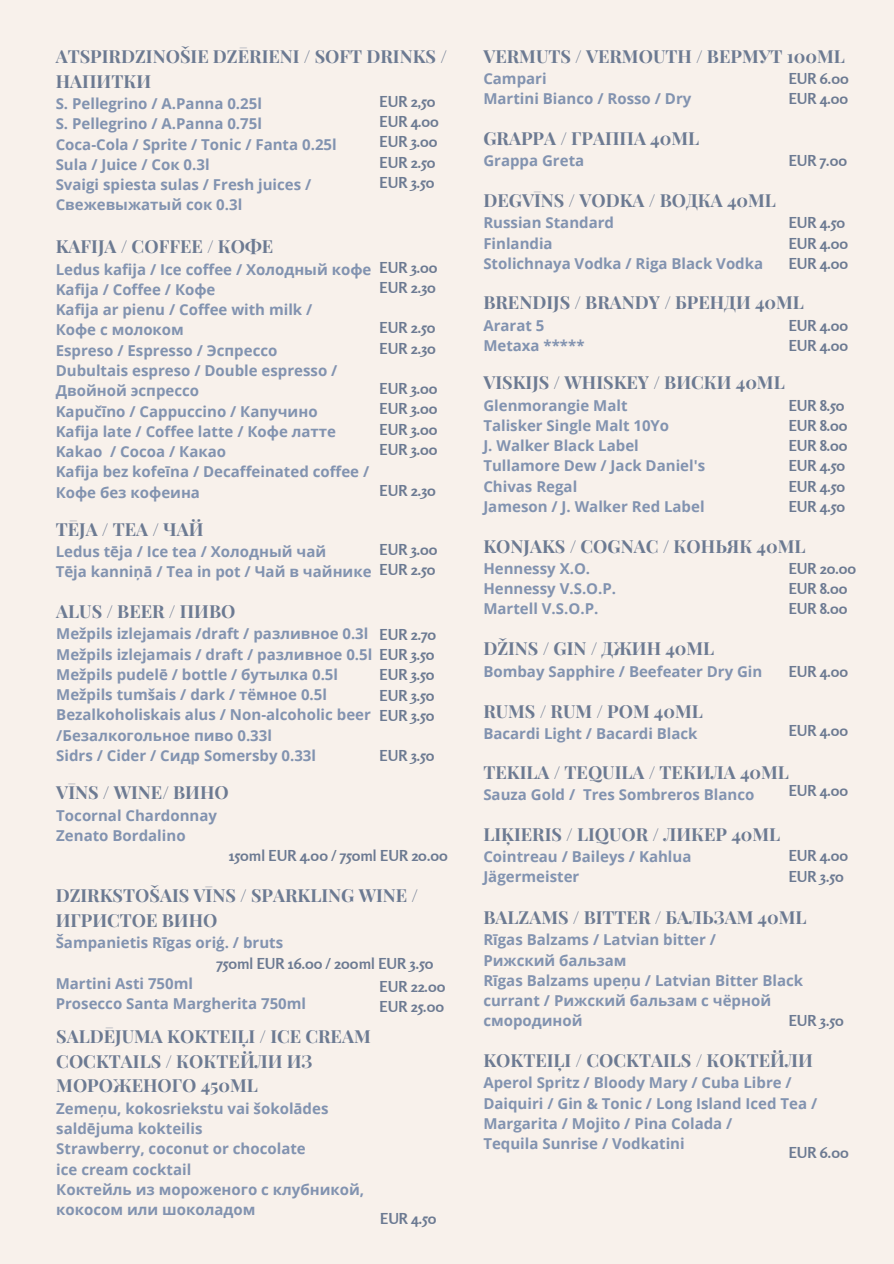
<style>
.page{position:relative;width:894px;height:1264px;background:#fff}
.page>*{position:absolute;margin:0;border:0;box-sizing:border-box;transform-origin:0 0}
.t1{font:700 18px/24.8px "Playfair Display";color:#6c7a92}
.t2{font:700 15px/20.2px "Open Sans";color:#8293b0}
.t3{font:700 15px "Rosario";color:#6c7a92}
</style>
<div class="page">
<div style="left:0;top:0;width:893px;height:1263px;background:#f8f1eb"></div>
<p class="t1" style="left:56px;top:43px;width:393px">ATSPIRDZINOŠIE DZĒRIENI / SOFT DRINKS /<br>НАПИТКИ</p>
<p class="t2" style="left:56px;top:93px;width:208px">S. Pellegrino / A.Panna 0.25l</p>
<p class="t2" style="left:56px;top:113px;width:208px">S. Pellegrino / A.Panna 0.75l</p>
<p class="t2" style="left:56px;top:134px;width:282px">Coca-Cola / Sprite / Tonic / Fanta 0.25l</p>
<p class="t2" style="left:56px;top:154px;width:155px">Sula / Juice / Сок 0.3l</p>
<p class="t2" style="left:56px;top:174px;width:257px">Svaigi spiesta sulas / Fresh juices /</p>
<p class="t2" style="left:56px;top:194px;width:188px">Свежевыжатый сок 0.3l</p>
<p class="t1" style="left:56px;top:233px;width:219px">KAFIJA / COFFEE / КОФЕ</p>
<p class="t2" style="left:56px;top:259px;width:317px">Ledus kafija / Ice coffee / Холодный кофе</p>
<p class="t2" style="left:56px;top:279px;width:161px">Kafija / Coffee / Кофе</p>
<p class="t2" style="left:56px;top:299px;width:258px">Kafija ar pienu / Coffee with milk /</p>
<p class="t2" style="left:56px;top:319px;width:130px">Кофе с молоком</p>
<p class="t2" style="left:56px;top:340px;width:223px">Espreso / Espresso / Эспрессо</p>
<p class="t2" style="left:56px;top:360px;width:283px">Dubultais espreso / Double espresso /</p>
<p class="t2" style="left:56px;top:380px;width:145px">Двойной эспрессо</p>
<p class="t2" style="left:56px;top:400px;width:263px">Kapučīno / Cappuccino / Капучино</p>
<p class="t2" style="left:56px;top:421px;width:282px">Kafija late / Coffee latte / Кофе латте</p>
<p class="t2" style="left:56px;top:441px;width:172px">Kakao / Cocoa / Какао</p>
<p class="t2" style="left:56px;top:461px;width:315px">Kafija bez kofeīna / Decaffeinated coffee /</p>
<p class="t2" style="left:56px;top:481px;width:146px">Кофе без кофеина</p>
<p class="t1" style="left:56px;top:515px;width:149px">TĒJA / TEA / ЧАЙ</p>
<p class="t2" style="left:56px;top:541px;width:272px">Ledus tēja / Ice tea / Холодный чай</p>
<p class="t2" style="left:56px;top:561px;width:317px">Tēja kanniņā / Tea in pot / Чай в чайнике</p>
<p class="t1" style="left:56px;top:598px;width:180px">ALUS / BEER / ПИВО</p>
<p class="t2" style="left:56px;top:623px;width:313px">Mežpils izlejamais /draft / разливное 0.3l</p>
<p class="t2" style="left:56px;top:643px;width:317px">Mežpils izlejamais / draft / разливное 0.5l</p>
<p class="t2" style="left:56px;top:664px;width:283px">Mežpils pudelē / bottle / бутылка 0.5l</p>
<p class="t2" style="left:56px;top:684px;width:272px">Mežpils tumšais / dark / тёмное 0.5l</p>
<p class="t2" style="left:56px;top:704px;width:316px">Bezalkoholiskais alus / Non-alcoholic beer</p>
<p class="t2" style="left:56px;top:724px;width:217px">/Безалкогольное пиво 0.33l</p>
<p class="t2" style="left:56px;top:745px;width:261px">Sidrs / Сider / Сидр Somersby 0.33l</p>
<p class="t1" style="left:56px;top:779px;width:174px">VĪNS / WINE/ BИНО</p>
<p class="t2" style="left:56px;top:805px;width:162px">Tocornal Chardonnay</p>
<p class="t2" style="left:56px;top:825px;width:131px">Zenato Bordalino</p>
<p class="t3" style="left:229px;top:846px;width:220px">150ml EUR 4.00 / 750ml EUR 20.00</p>
<p class="t1" style="left:56px;top:882px;width:364px">DZIRKSTOŠAIS VĪNS / SPARKLING WINE /</p>
<p class="t1" style="left:56px;top:907px;width:163px">ИГРИСТОЕ ВИНО</p>
<p class="t2" style="left:56px;top:932px;width:229px">Šampanietis Rīgas oriģ. / bruts</p>
<p class="t3" style="left:216px;top:953px;width:218px">750ml EUR 16.00 / 200ml EUR 3.50</p>
<p class="t2" style="left:56px;top:972px;width:139px">Martini Asti 750ml</p>
<p class="t2" style="left:56px;top:993px;width:252px">Prosecco Santa Margherita 750ml</p>
<p class="t3" style="left:379px;top:92px;width:57px">EUR 2,50</p>
<p class="t3" style="left:379px;top:112px;width:61px">EUR 4.00</p>
<p class="t3" style="left:379px;top:133px;width:60px">EUR 3.00</p>
<p class="t3" style="left:379px;top:153px;width:57px">EUR 2.50</p>
<p class="t3" style="left:379px;top:173px;width:57px">EUR 3.50</p>
<p class="t3" style="left:379px;top:258px;width:60px">EUR 3.00</p>
<p class="t3" style="left:379px;top:278px;width:58px">EUR 2.30</p>
<p class="t3" style="left:379px;top:319px;width:57px">EUR 2.50</p>
<p class="t3" style="left:379px;top:339px;width:58px">EUR 2.30</p>
<p class="t3" style="left:379px;top:379px;width:60px">EUR 3.00</p>
<p class="t3" style="left:379px;top:400px;width:60px">EUR 3.00</p>
<p class="t3" style="left:379px;top:420px;width:60px">EUR 3.00</p>
<p class="t3" style="left:379px;top:440px;width:60px">EUR 3.00</p>
<p class="t3" style="left:379px;top:481px;width:58px">EUR 2.30</p>
<p class="t3" style="left:379px;top:540px;width:60px">EUR 3.00</p>
<p class="t3" style="left:379px;top:560px;width:57px">EUR 2.50</p>
<p class="t3" style="left:379px;top:625px;width:58px">EUR 2.70</p>
<p class="t3" style="left:379px;top:645px;width:57px">EUR 3.50</p>
<p class="t3" style="left:379px;top:665px;width:57px">EUR 3.50</p>
<p class="t3" style="left:379px;top:686px;width:57px">EUR 3.50</p>
<p class="t3" style="left:379px;top:706px;width:57px">EUR 3.50</p>
<p class="t3" style="left:379px;top:746px;width:57px">EUR 3.50</p>
<p class="t3" style="left:379px;top:976px;width:67px">EUR 22.00</p>
<p class="t3" style="left:379px;top:997px;width:66px">EUR 25.00</p>
<p class="t1" style="left:56px;top:1023px;width:316px">SALDĒJUMA KOKTEIĻI / ICE CREAM<br>COCKTAILS / КОКТЕЙЛИ ИЗ<br>МОРОЖЕНОГО 450ML</p>
<p class="t2" style="left:56px;top:1097px;width:273px">Zemeņu, kokosriekstu vai šokolādes</p>
<p class="t2" style="left:56px;top:1118px;width:148px">saldējuma kokteilis</p>
<p class="t2" style="left:56px;top:1138px;width:251px">Strawberry, coconut or chocolate</p>
<p class="t2" style="left:56px;top:1158px;width:136px">ice cream cocktail</p>
<p class="t2" style="left:56px;top:1178px;width:309px">Коктейль из мороженого с клубникой,</p>
<p class="t2" style="left:56px;top:1199px;width:201px">кокосом или шоколадом</p>
<p class="t3" style="left:380px;top:1209px;width:58px">EUR 4.50</p>
<p class="t1" style="left:483px;top:43px;width:363px">VERMUTS / VERMOUTH / ВЕРМУТ 100ML</p>
<p class="t2" style="left:483px;top:68px;width:65px">Campari</p>
<p class="t2" style="left:483px;top:88px;width:209px">Martini Bianco / Rosso / Dry</p>
<p class="t1" style="left:483px;top:125px;width:217px">GRAPPA / ГРАППА 40ML</p>
<p class="t2" style="left:483px;top:150px;width:102px">Grappa Greta</p>
<p class="t1" style="left:483px;top:187px;width:294px">DEGVĪNS / VODKA / ВОДКА 40ML</p>
<p class="t2" style="left:483px;top:212px;width:132px">Russian Standard</p>
<p class="t2" style="left:483px;top:232px;width:71px">Finlandia</p>
<p class="t2" style="left:483px;top:253px;width:281px">Stolichnaya Vodka / Riga Black Vodka</p>
<p class="t1" style="left:483px;top:289px;width:322px">BRENDIJS / BRANDY / БРЕНДИ 40ML</p>
<p class="t2" style="left:483px;top:315px;width:63px">Ararat 5</p>
<p class="t2" style="left:483px;top:335px;width:103px">Metaxa *****</p>
<p class="t1" style="left:483px;top:369px;width:303px">VISKIJS / WHISKEY / ВИСКИ 40ML</p>
<p class="t2" style="left:483px;top:394px;width:146px">Glenmorangie Malt</p>
<p class="t2" style="left:483px;top:415px;width:187px">Talisker Single Malt 10Yo</p>
<p class="t2" style="left:483px;top:435px;width:157px">J. Walker Black Label</p>
<p class="t2" style="left:483px;top:455px;width:223px">Tullamore Dew / Jack Daniel's</p>
<p class="t2" style="left:483px;top:475px;width:95px">Chivas Regal</p>
<p class="t2" style="left:483px;top:496px;width:223px">Jameson / J. Walker Red Label</p>
<p class="t1" style="left:483px;top:532px;width:323px">KONJAKS / COGNAC / КОНЬЯК 40ML</p>
<p class="t2" style="left:483px;top:558px;width:108px">Hennessy X.O.</p>
<p class="t2" style="left:483px;top:578px;width:134px">Hennessy V.S.O.P.</p>
<p class="t2" style="left:483px;top:598px;width:116px">Martell V.S.O.P.</p>
<p class="t1" style="left:483px;top:635px;width:232px">DŽINS / GIN / ДЖИН 40ML</p>
<p class="t2" style="left:483px;top:660px;width:280px">Bombay Sapphire / Beefeater Dry Gin</p>
<p class="t1" style="left:483px;top:697px;width:221px">RUMS / RUM / РОМ 40ML</p>
<p class="t2" style="left:483px;top:723px;width:216px">Bacardi Light / Bacardi Black</p>
<p class="t1" style="left:483px;top:758px;width:307px">TEKILA / TEQUILA / ТЕКИЛА 40ML</p>
<p class="t2" style="left:483px;top:784px;width:272px">Sauza Gold / Tres Sombreros Blanco</p>
<p class="t1" style="left:483px;top:820px;width:298px">LIĶIERIS / LIQUOR / ЛИКЕР 40ML</p>
<p class="t2" style="left:483px;top:846px;width:209px">Cointreau / Baileys / Kahlua</p>
<p class="t2" style="left:483px;top:866px;width:98px">Jägermeister</p>
<p class="t3" style="left:788px;top:70px;width:61px">EUR 6.00</p>
<p class="t3" style="left:788px;top:90px;width:61px">EUR 4.00</p>
<p class="t3" style="left:788px;top:152px;width:60px">EUR 7.00</p>
<p class="t3" style="left:788px;top:214px;width:58px">EUR 4.50</p>
<p class="t3" style="left:788px;top:234px;width:61px">EUR 4.00</p>
<p class="t3" style="left:788px;top:254px;width:61px">EUR 4.00</p>
<p class="t3" style="left:788px;top:316px;width:61px">EUR 4.00</p>
<p class="t3" style="left:788px;top:336px;width:61px">EUR 4.00</p>
<p class="t3" style="left:788px;top:396px;width:57px">EUR 8.50</p>
<p class="t3" style="left:788px;top:416px;width:60px">EUR 8.00</p>
<p class="t3" style="left:788px;top:436px;width:60px">EUR 8.00</p>
<p class="t3" style="left:788px;top:456px;width:58px">EUR 4.50</p>
<p class="t3" style="left:788px;top:477px;width:58px">EUR 4.50</p>
<p class="t3" style="left:788px;top:497px;width:58px">EUR 4.50</p>
<p class="t3" style="left:788px;top:559px;width:69px">EUR 20.00</p>
<p class="t3" style="left:788px;top:579px;width:60px">EUR 8.00</p>
<p class="t3" style="left:788px;top:599px;width:60px">EUR 8.00</p>
<p class="t3" style="left:788px;top:662px;width:61px">EUR 4.00</p>
<p class="t3" style="left:788px;top:720px;width:61px">EUR 4.00</p>
<p class="t3" style="left:788px;top:781px;width:61px">EUR 4.00</p>
<p class="t3" style="left:788px;top:846px;width:61px">EUR 4.00</p>
<p class="t3" style="left:788px;top:867px;width:57px">EUR 3.50</p>
<p class="t1" style="left:483px;top:904px;width:324px">BALZAMS / BITTER / БАЛЬЗАМ 40ML</p>
<p class="t2" style="left:483px;top:929px;width:234px">Rīgas Balzams / Latvian bitter /</p>
<p class="t2" style="left:483px;top:949px;width:145px">Рижский бальзам</p>
<p class="t2" style="left:483px;top:969px;width:321px">Rīgas Balzams upeņu / Latvian Bitter Black currant / Рижский бальзам с чёрной смородиной</p>
<p class="t3" style="left:788px;top:1011px;width:57px">EUR 3.50</p>
<p class="t1" style="left:483px;top:1047px;width:331px">KOKTEIĻI / COCKTAILS / КОКТЕЙЛИ</p>
<p class="t2" style="left:483px;top:1072px;width:310px">Aperol Spritz / Bloody Mary / Cuba Libre /</p>
<p class="t2" style="left:483px;top:1092px;width:335px">Daiquiri / Gin &amp; Tonic / Long Island Iced Tea /<br>Margarita / Mojito / Pina Colada /</p>
<p class="t2" style="left:483px;top:1133px;width:203px">Tequila Sunrise / Vodkatini</p>
<p class="t3" style="left:788px;top:1143px;width:61px">EUR 6.00</p>
</div>
